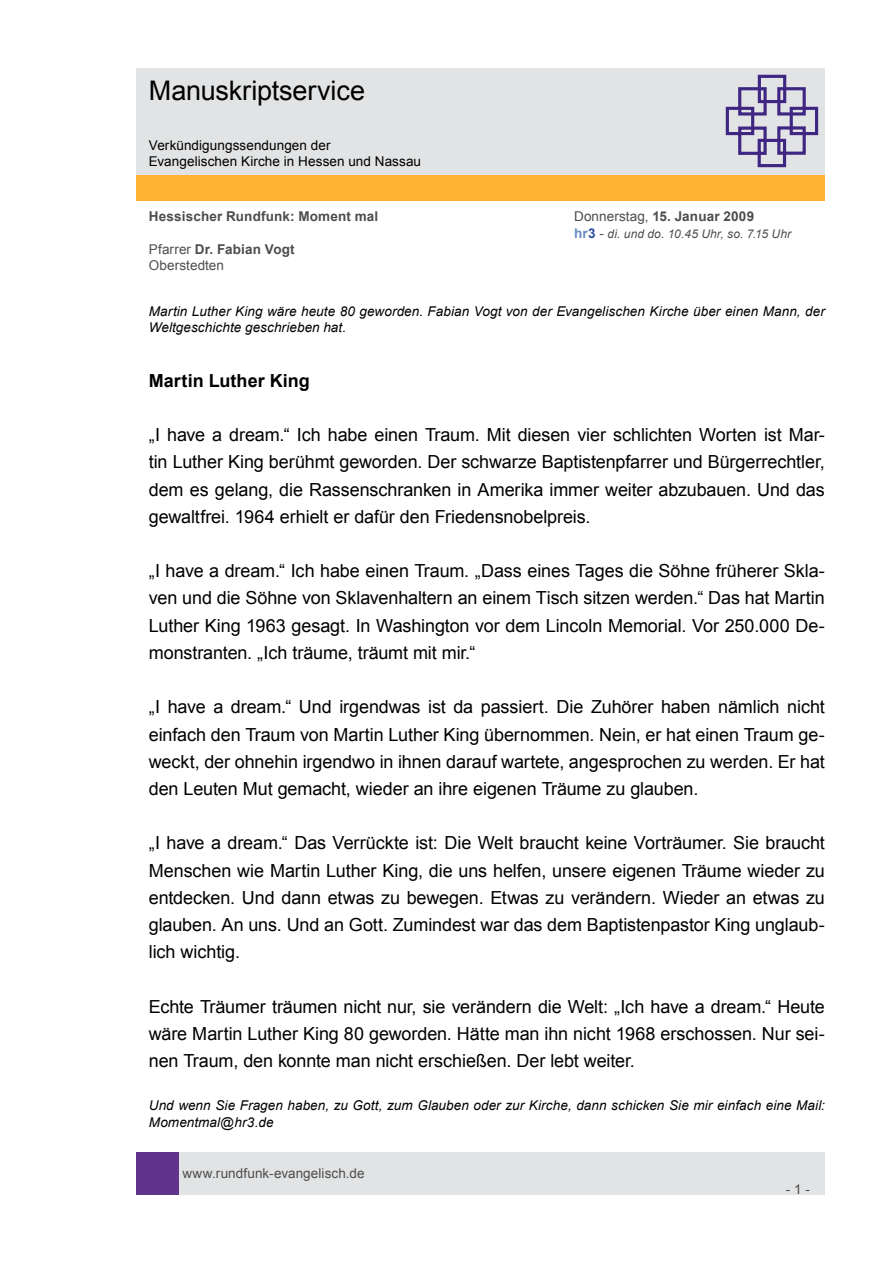
<style>
.page{position:relative;width:893px;height:1263px;background:#fff}
.page>*{position:absolute;margin:0;border:0;box-sizing:border-box;transform-origin:0 0}
.t1{font:27px "Arial";letter-spacing:-.005em;color:#000}
.t2{font:18px/27.2px "Arial";letter-spacing:-.005em;color:#000;text-align:justify}
.t3{font:700 18px "Arial";letter-spacing:.005em;color:#000}
.t4{font:italic 13.5px/16.2px "Arial";letter-spacing:.005em;color:#000}
.t5{font:13.5px/16.2px "Arial";letter-spacing:.005em;color:#4d4d4d}
.t6{font:13.5px/16.2px "Arial";letter-spacing:.005em;color:#000}
.t7{font:700 13.5px "Arial";letter-spacing:.015em;color:#4d4d4d}
.t8{font:italic 12px "Arial";letter-spacing:.01em;color:#4d4d4d}
.s1{font-weight:400}
.s2{font-weight:700;font-style:normal;font-size:13.5px;color:#688bc0}
.s3{font-weight:700;font-style:normal;font-size:13.5px;color:#2f4fa1}
.s4{font-style:normal;font-size:13.5px}
.s5{font-weight:700}
</style>
<div class="page">
<div style="left:179px;top:1152px;width:646px;height:43px;background:#e2e3e4"></div>
<div style="left:136px;top:1152px;width:43px;height:43px;background:#5f348a"></div>
<div style="left:136px;top:175px;width:689px;height:26px;background:#ffb132"></div>
<div style="left:136px;top:68px;width:689px;height:106px;background:#e2e3e4"></div>
<svg style="left:725px;top:74px;width:94px;height:94px"></svg>
<h1 class="t1" style="left:149px;top:73px;width:218px">Manuskriptservice</h1>
<p class="t6" style="left:149px;top:137px;width:274px">Verkündigungssendungen der<br>Evangelischen Kirche in Hessen und Nassau</p>
<p class="t7" style="left:149px;top:208px;width:231px">Hessischer Rundfunk: Moment mal</p>
<p class="t7" style="left:574px;top:208px;width:182px"><span class="s1">Donnerstag,</span> 15. Januar 2009</p>
<p class="t8" style="left:574px;top:226px;width:219px"><span class="s2">hr</span><span class="s3">3</span> <span class="s4">-</span> di. und do. 10.45 Uhr, so. 7.15 Uhr</p>
<p class="t5" style="left:149px;top:241px;width:147px">Pfarrer <span class="s5">Dr. Fabian Vogt<br></span>Oberstedten</p>
<p class="t4" style="left:149px;top:303px;width:677px">Martin Luther King wäre heute 80 geworden. Fabian Vogt von der Evangelischen Kirche über einen Mann, der<br>Weltgeschichte geschrieben hat.</p>
<p class="t3" style="left:149px;top:368px;width:162px">Martin Luther King</p>
<p class="t2" style="left:149px;top:421px;width:678px">„I have a dream.“ Ich habe einen Traum. Mit diesen vier schlichten Worten ist Mar&shy;tin Luther King berühmt geworden. Der schwarze Baptistenpfarrer und Bürgerrechtler, dem es gelang, die Rassenschranken in Amerika immer weiter abzubauen. Und das gewaltfrei. 1964 erhielt er dafür den Friedensnobelpreis.</p>
<p class="t2" style="left:149px;top:557px;width:678px">„I have a dream.“ Ich habe einen Traum. „Dass eines Tages die Söhne früherer Skla&shy;ven und die Söhne von Sklavenhaltern an einem Tisch sitzen werden.“ Das hat Martin Luther King 1963 gesagt. In Washington vor dem Lincoln Memorial. Vor 250.000 De&shy;monstranten. „Ich träume, träumt mit mir.“</p>
<p class="t2" style="left:149px;top:693px;width:678px">„I have a dream.“ Und irgendwas ist da passiert. Die Zuhörer haben nämlich nicht einfach den Traum von Martin Luther King übernommen. Nein, er hat einen Traum ge&shy;weckt, der ohnehin irgendwo in ihnen darauf wartete, angesprochen zu werden. Er hat den Leuten Mut gemacht, wieder an ihre eigenen Träume zu glauben.</p>
<p class="t2" style="left:149px;top:830px;width:678px">„I have a dream.“ Das Verrückte ist: Die Welt braucht keine Vorträumer. Sie braucht Menschen wie Martin Luther King, die uns helfen, unsere eigenen Träume wieder zu entdecken. Und dann etwas zu bewegen. Etwas zu verändern. Wieder an etwas zu glauben. An uns. Und an Gott. Zumindest war das dem Baptistenpastor King unglaub&shy;lich wichtig.</p>
<p class="t2" style="left:149px;top:993px;width:678px">Echte Träumer träumen nicht nur, sie verändern die Welt: „Ich have a dream.“ Heute wäre Martin Luther King 80 geworden. Hätte man ihn nicht 1968 erschossen. Nur sei&shy;nen Traum, den konnte man nicht erschießen. Der lebt weiter.</p>
<p class="t4" style="left:149px;top:1098px;width:677px">Und wenn Sie Fragen haben, zu Gott, zum Glauben oder zur Kirche, dann schicken Sie mir einfach eine Mail:<br>Momentmal@hr3.de</p>
<p class="t5" style="left:182px;top:1165px;width:184px">www.rundfunk-evangelisch.de</p>
<p class="t5" style="left:786px;top:1181px;width:26px">- 1 -</p>
</div>
